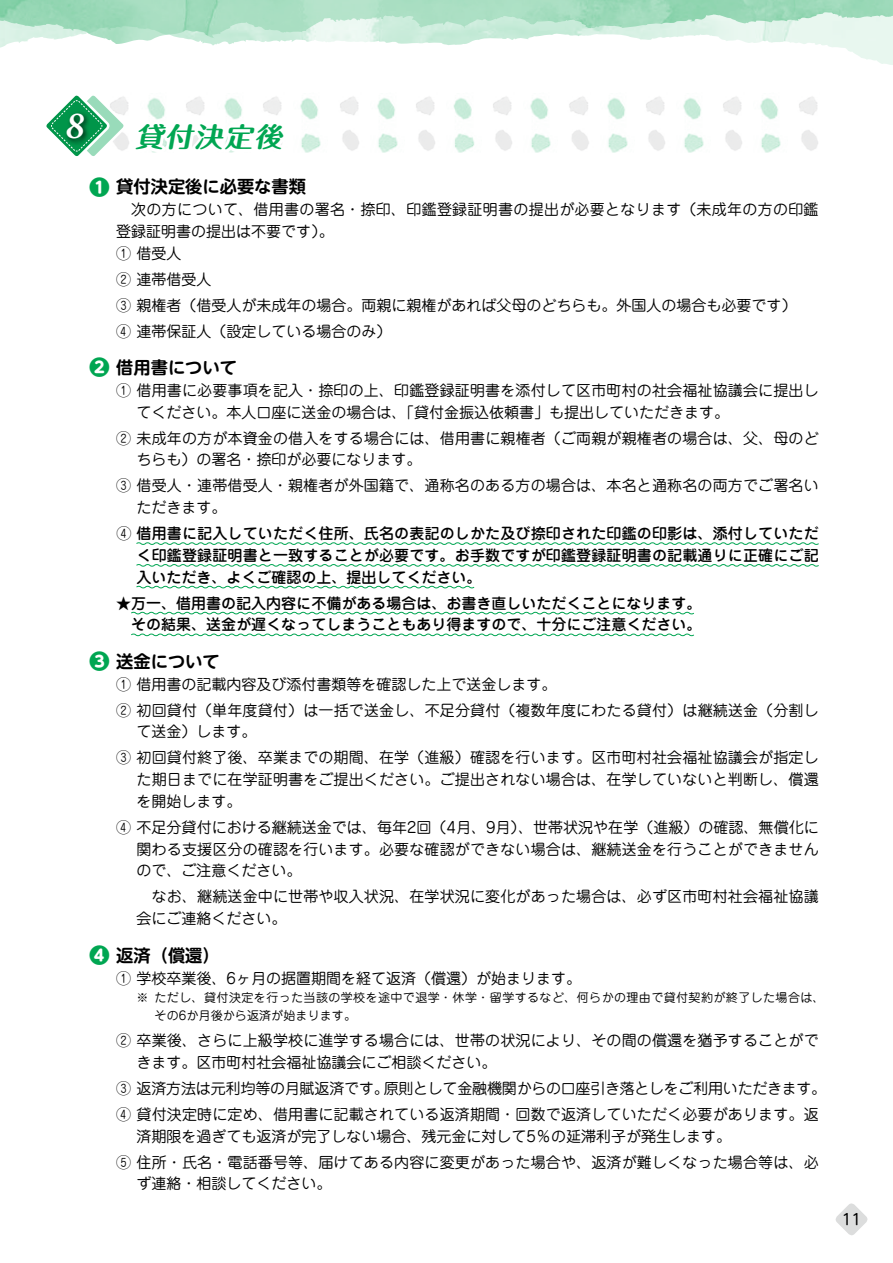
<style>
.page{position:relative;width:893px;height:1263px;background:#fff}
.page>*{position:absolute;margin:0;border:0;box-sizing:border-box;transform-origin:0 0}
.t1{font:italic 600 38.7px "Minion Pro";color:#fff}
.t2{font:italic 700 27px "Maru Fo Pro";color:#00a652;scale:1.05 1}
.t3{font:700 17.25px "UD Shin M Go Pro De";color:#000}
.t4{font:15px/21.8px "Jun 201 Pro";letter-spacing:.01em;color:#000}
.t5{font:500 15px/21.8px "Jun 34 Pro";color:#000;text-align:justify}
.t6{font:15px "UD Shin M Go Pro";color:#000}
.t7{font:12px/18px "Jun 201 Pro";letter-spacing:.035em;color:#000}
.s1{font-family:"UD Shin M Go Pro";font-weight:800;font-size:20.7px;color:#00a652}
.s2{font-family:"Jun 201 Pro";font-weight:400}
</style>
<div class="page">
<svg style="left:835px;top:1203px;width:33px;height:32px"></svg>
<svg style="left:0;top:0;width:893px;height:65px"></svg>
<svg style="left:136px;top:542px;width:683px;height:3px"></svg>
<svg style="left:136px;top:564px;width:683px;height:3px"></svg>
<svg style="left:136px;top:585px;width:339px;height:4px"></svg>
<svg style="left:131px;top:611px;width:563px;height:4px"></svg>
<svg style="left:131px;top:633px;width:563px;height:4px"></svg>
<img style="left:799px;top:97px;width:19px;height:54px">
<img style="left:760px;top:98px;width:21px;height:55px">
<img style="left:723px;top:97px;width:19px;height:54px">
<img style="left:683px;top:98px;width:21px;height:55px">
<img style="left:646px;top:97px;width:19px;height:54px">
<img style="left:607px;top:98px;width:21px;height:55px">
<img style="left:530px;top:98px;width:21px;height:55px">
<img style="left:493px;top:97px;width:19px;height:54px">
<img style="left:453px;top:98px;width:21px;height:55px">
<img style="left:416px;top:97px;width:19px;height:54px">
<img style="left:377px;top:98px;width:21px;height:55px">
<img style="left:340px;top:97px;width:19px;height:54px">
<img style="left:300px;top:98px;width:21px;height:55px">
<svg style="left:46px;top:95px;width:236px;height:61px"></svg>
<div style="left:64px;top:111px;width:27px;height:35px;background:#000;opacity:.75"></div>
<h1 class="t1" style="left:66px;top:102px;width:20px">8</h1>
<h2 class="t2" style="left:135px;top:116px;width:148px">貸付決定後</h2>
<p class="t3" style="left:89px;top:173px;width:218px"><span class="s1">❶</span> 貸付決定後に必要な書類</p>
<p class="t4" style="left:116px;top:197px;width:704px;text-indent:15px">次の方について、借用書の署名・捺印、印鑑登録証明書の提出が必要となります（未成年の方の印鑑登録証明書の提出は不要です）。<br>① 借受人</p>
<p class="t4" style="left:116px;top:264px;width:682px;line-height:26px">② 連帯借受人<br>③ 親権者（借受人が未成年の場合。両親に親権があれば父母のどちらも。外国人の場合も必要です）<br>④ 連帯保証人（設定している場合のみ）</p>
<p class="t3" style="left:89px;top:353px;width:149px"><span class="s1">❷</span> 借用書について</p>
<p class="t4" style="left:137px;top:378px;width:684px;text-indent:-20px">① 借用書に必要事項を記入・捺印の上、印鑑登録証明書を添付して区市町村の社会福祉協議会に提出してください。本人口座に送金の場合は、「貸付金振込依頼書」も提出していただきます。</p>
<p class="t4" style="left:137px;top:425px;width:684px;text-indent:-20px">② 未成年の方が本資金の借入をする場合には、借用書に親権者（ご両親が親権者の場合は、父、母のどちらも）の署名・捺印が必要になります。</p>
<p class="t4" style="left:137px;top:473px;width:684px;text-indent:-20px">③ 借受人・連帯借受人・親権者が外国籍で、通称名のある方の場合は、本名と通称名の両方でご署名いただきます。</p>
<p class="t5" style="left:137px;top:521px;width:684px;text-indent:-20px"><span class="s2">④</span> 借用書に記入していただく住所、氏名の表記のしかた及び捺印された印鑑の印影は、添付していただく印鑑登録証明書と一致することが必要です。お手数ですが印鑑登録証明書の記載通りに正確にご記入いただき、よくご確認の上、提出してください。</p>
<p class="t5" style="left:116px;top:590px;width:587px">★万一、借用書の記入内容に不備がある場合は、お書き直しいただくことになります。　その結果、送金が遅くなってしまうこともあり得ますので、十分にご注意ください。</p>
<p class="t3" style="left:89px;top:647px;width:149px"><span class="s1">❸</span> 送金について　</p>
<p class="t4" style="left:116px;top:669px;width:704px;line-height:26px">① 借用書の記載内容及び添付書類等を確認した上で送金します。<br>② 初回貸付（単年度貸付）は一括で送金し、不足分貸付（複数年度にわたる貸付）は継続送金（分割し</p>
<p class="t4" style="left:116px;top:717px;width:704px;line-height:26px;text-indent:20px">て送金）します。<br>③ 初回貸付終了後、卒業までの期間、在学（進級）確認を行います。区市町村社会福祉協議会が指定し</p>
<p class="t4" style="left:137px;top:767px;width:684px">た期日までに在学証明書をご提出ください。ご提出されない場合は、在学していないと判断し、償還を開始します。</p>
<p class="t4" style="left:137px;top:815px;width:684px;text-align:justify;text-indent:-20px">④ 不足分貸付における継続送金では、毎年2回（4月、9月）、世帯状況や在学（進級）の確認、無償化に関わる支援区分の確認を行います。必要な確認ができない場合は、継続送金を行うことができませんので、ご注意ください。</p>
<p class="t4" style="left:137px;top:884px;width:684px">　なお、継続送金中に世帯や収入状況、在学状況に変化があった場合は、必ず区市町村社会福祉協議会にご連絡ください。</p>
<p class="t3" style="left:89px;top:941px;width:132px"><span class="s1">❹</span> 返済（償還）</p>
<p class="t4" style="left:116px;top:966px;width:466px">① 学校卒業後、6ヶ月の据置期間を経て返済（償還）が始まります。</p>
<p class="t7" style="left:155px;top:987px;width:671px;text-indent:-18px">※　 ただし、貸付決定を行った当該の学校を途中で退学・休学・留学するなど、何らかの理由で貸付契約が終了した場合は、その6か月後から返済が始まります。</p>
<p class="t4" style="left:137px;top:1028px;width:684px;text-indent:-20px">② 卒業後、さらに上級学校に進学する場合には、世帯の状況により、その間の償還を猶予することができます。区市町村社会福祉協議会にご相談ください。</p>
<p class="t4" style="left:116px;top:1073px;width:711px;line-height:26px">③ 返済方法は元利均等の月賦返済です。原則として金融機関からの口座引き落としをご利用いただきます。<br>④ 貸付決定時に定め、借用書に記載されている返済期間・回数で返済していただく必要があります。返</p>
<p class="t4" style="left:116px;top:1121px;width:704px;line-height:26px;text-indent:20px">済期限を過ぎても返済が完了しない場合、残元金に対して5％の延滞利子が発生します。<br>⑤ 住所・氏名・電話番号等、届けてある内容に変更があった場合や、返済が難しくなった場合等は、必</p>
<p class="t4" style="left:137px;top:1171px;width:197px">ず連絡・相談してください。</p>
<p class="t6" style="left:842px;top:1207px;width:21px">11</p>
</div>
